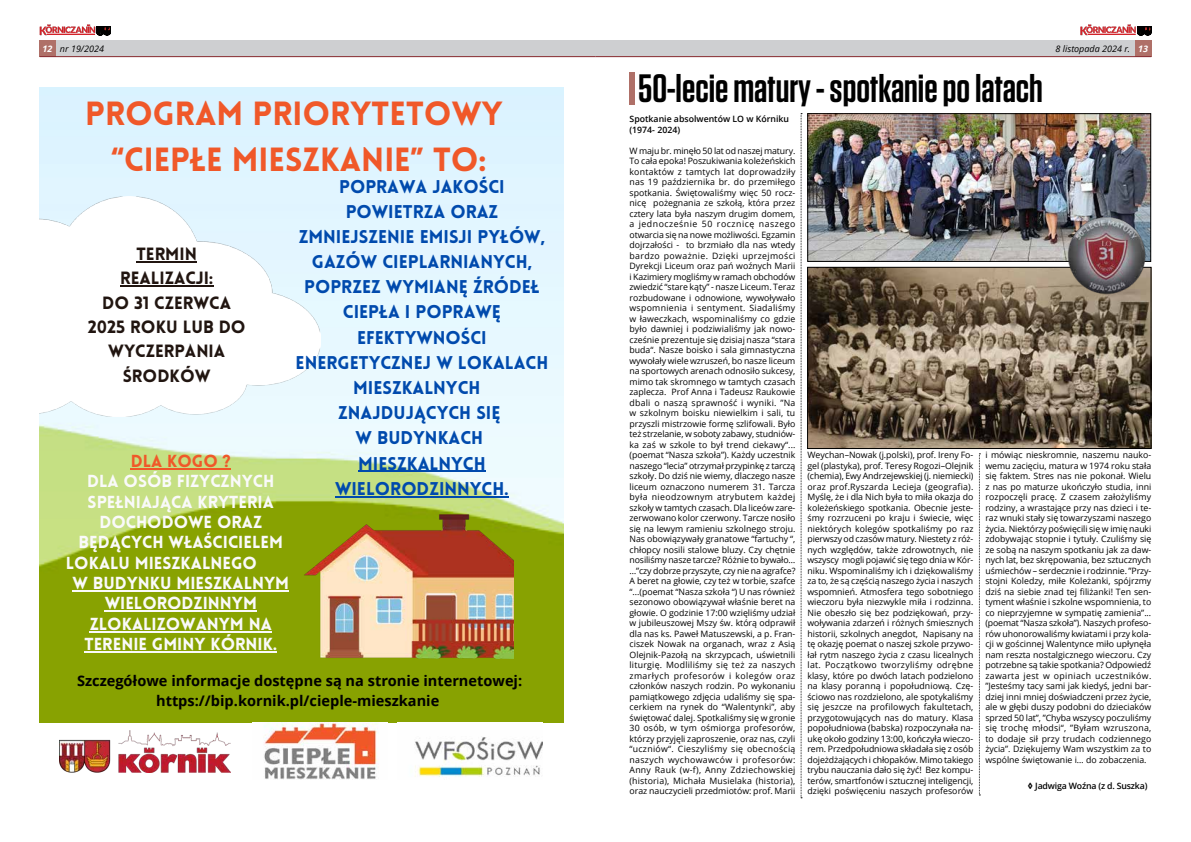
<style>
.page{position:relative;width:1191px;height:842px;background:#fff}
.page>*{position:absolute;margin:0;border:0;box-sizing:border-box;transform-origin:0 0}
.t1{font:600 39.5px "Tungsten";color:#000}
.t2{font:900 32.8px/45.8px "Lovelo";color:#f05829;text-align:center}
.t3{font:900 18.1px/25.2px "Lovelo";color:#004aad;text-align:center}
.t4{font:900 17.4px/24.3px "Lovelo";color:#211510;text-align:center}
.t5{font:900 17px "Lovelo";color:#fafafa}
.t6{font:900 17px "Lovelo";color:#f05829}
.t7{font:700 14.6px/20.3px "Open Sans";color:#000;text-align:center}
.t8{font:italic 9px "Open Sans";color:#000}
.t9{font:8.8px/10.5px "Open Sans";color:#000;text-align:justify}
.t10{font:600 8.8px/10.5px "Open Sans";color:#000}
.t11{font:600 8.8px "Open Sans";letter-spacing:-.02em;color:#000}
.s1{font-weight:700;color:#fff}
.s2{font-weight:800}
</style>
<div class="page">
<img style="left:809px;top:115px;width:340px;height:145px">
<div style="left:807px;top:113px;width:344px;height:149px;border:1px solid #000"></div>
<img style="left:809px;top:269px;width:340px;height:178px">
<div style="left:807px;top:267px;width:344px;height:182px;border:1px solid #000"></div>
<div style="left:629px;top:72px;width:6px;height:33px;background:#af7068"></div>
<img style="left:1066px;top:213px;width:79px;height:84px">
<img style="left:39px;top:88px;width:524px;height:634px">
<img style="left:264px;top:722px;width:115px;height:58px">
<img style="left:415px;top:737px;width:127px;height:40px">
<img style="left:59px;top:730px;width:172px;height:42px">
<img style="left:301px;top:514px;width:212px;height:144px">
<img style="left:39px;top:197px;width:281px;height:219px">
<hr style="left:358px;top:470px;width:127px;height:2px;background:#004aad">
<hr style="left:335px;top:496px;width:174px;height:1px;background:#004aad">
<hr style="left:131px;top:468px;width:100px;height:2px;background:#f05829">
<hr style="left:72px;top:590px;width:217px;height:2px;background:#fafafa">
<hr style="left:105px;top:610px;width:152px;height:2px;background:#fafafa">
<hr style="left:90px;top:631px;width:182px;height:1px;background:#fafafa">
<hr style="left:84px;top:651px;width:193px;height:2px;background:#fafafa">
<hr style="left:136px;top:261px;width:61px;height:2px;background:#211510">
<hr style="left:120px;top:285px;width:93px;height:2px;background:#211510">
<div style="left:55px;top:40px;width:540px;height:17px;background:#cecfd1"></div>
<div style="left:595px;top:40px;width:547px;height:17px;background:#cecfd1"></div>
<div style="left:40px;top:40px;width:16px;height:17px;background:#af7068"></div>
<div style="left:1135px;top:40px;width:16px;height:17px;background:#af7068"></div>
<hr style="left:595px;top:56px;width:556px;height:1px;background:#892b30">
<hr style="left:40px;top:56px;width:555px;height:1px;background:#892b30">
<svg style="left:1080px;top:24px;width:71px;height:11px"></svg>
<svg style="left:40px;top:24px;width:71px;height:11px"></svg>
<svg style="left:979px;top:454px;width:1px;height:342px"></svg>
<svg style="left:801px;top:113px;width:1px;height:685px"></svg>
<p class="t8" style="left:43px;top:43px;width:63px"><span class="s1">12</span> nr 19/2024</p>
<p class="t8" style="left:1055px;top:43px;width:94px">8 listopada 2024 r. <span class="s1">13</span></p>
<h2 class="t2" style="left:85px;top:92px;width:419px">PROGRAM PRIORYTETOWY “CIEPŁE MIESZKANIE” TO:</h2>
<h3 class="t4" style="left:88px;top:242px;width:159px">TERMIN<br>REALIZACJI:<br>DO 31 CZERWCA<br>2025 ROKU LUB DO<br>WYCZERPANIA<br>ŚRODKÓW</h3>
<h3 class="t6" style="left:131px;top:450px;width:101px">DLA KOGO ?</h3>
<h3 class="t5" style="left:87px;top:471px;width:188px">DLA OSÓB FIZYCZNYCH</h3>
<h3 class="t5" style="left:88px;top:491px;width:188px">SPEŁNIAJĄCA KRYTERIA</h3>
<h3 class="t5" style="left:99px;top:511px;width:164px">DOCHODOWE ORAZ</h3>
<h3 class="t5" style="left:79px;top:532px;width:206px">BĘDĄCYCH WŁAŚCICIELEM</h3>
<h3 class="t5" style="left:66px;top:552px;width:192px">LOKALU MIESZKALNEGO</h3>
<h3 class="t5" style="left:72px;top:572px;width:218px">W BUDYNKU MIESZKALNYM</h3>
<h3 class="t5" style="left:105px;top:593px;width:154px">WIELORODZINNYM</h3>
<h3 class="t5" style="left:90px;top:613px;width:183px">ZLOKALIZOWANYM NA</h3>
<h3 class="t5" style="left:84px;top:633px;width:194px">TERENIE GMINY KÓRNIK.</h3>
<p class="t3" style="left:295px;top:174px;width:254px">POPRAWA JAKOŚCI<br>POWIETRZA ORAZ<br>ZMNIEJSZENIE EMISJI PYŁÓW,<br>GAZÓW CIEPLARNIANYCH,<br>POPRZEZ WYMIANĘ ŹRÓDEŁ<br>CIEPŁA I POPRAWĘ<br>EFEKTYWNOŚCI<br>ENERGETYCZNEJ W LOKALACH<br>MIESZKALNYCH<br>ZNAJDUJĄCYCH SIĘ<br>W BUDYNKACH<br>MIESZKALNYCH<br>WIELORODZINNYCH.</p>
<h3 class="t7" style="left:77px;top:670px;width:447px">Szczegółowe informacje dostępne są na stronie internetowej: https://bip.kornik.pl/cieple-mieszkanie</h3>
<h1 class="t1" style="left:638px;top:68px;width:406px">50-lecie matury - spotkanie po latach</h1>
<p class="t10" style="left:629px;top:113px;width:161px">Spotkanie absolwentów LO w Kórniku (1974- 2024)</p>
<p class="t9" style="left:629px;top:145px;width:167px">W maju br. minęło 50 lat od naszej matury.<br>To cała epoka! Poszukiwania koleżeńskich kontaktów z tamtych lat doprowadziły nas 19 października br. do przemiłego spotkania. Świętowaliśmy więc 50 rocz&shy;nicę pożegnania ze szkołą, która przez cztery lata była naszym drugim domem, a jednocześnie 50 rocznicę naszego otwarcia się na nowe możliwości. Egzamin dojrzałości - to brzmiało dla nas wtedy bardzo poważnie. Dzięki uprzejmości Dyrekcji Liceum oraz pań woźnych Marii i Kazimiery mogliśmy w ramach obchodów zwiedzić “stare kąty” - nasze Liceum. Teraz rozbudowane i odnowione, wywoływało wspomnienia i sentyment. Siadaliśmy w ławeczkach, wspominaliśmy co gdzie było dawniej i podziwialiśmy jak nowo&shy;cześnie prezentuje się dzisiaj nasza “stara buda“. Nasze boisko i sala gimnastyczna wywołały wiele wzruszeń, bo nasze liceum na sportowych arenach odnosiło sukcesy, mimo tak skromnego w tamtych czasach zaplecza. Prof Anna i Tadeusz Raukowie dbali o naszą sprawność i wyniki. ”Na w szkolnym boisku niewielkim i sali, tu przyszli mistrzowie formę szlifowali. Było też strzelanie, w soboty zabawy, studniów&shy;ka zaś w szkole to był trend ciekawy“... (poemat “Nasza szkoła”). Każdy uczestnik naszego “lecia” otrzymał przypinkę z tarczą szkoły. Do dziś nie wiemy, dlaczego nasze liceum oznaczono numerem 31. Tarcza była nieodzownym atrybutem każdej szkoły w tamtych czasach. Dla liceów zare&shy;zerwowano kolor czerwony. Tarcze nosiło się na lewym ramieniu szkolnego stroju.<br>Nas obowiązywały granatowe “fartuchy “, chłopcy nosili stalowe bluzy. Czy chętnie nosiliśmy nasze tarcze? Różnie to bywało… …”czy dobrze przyszyte, czy nie na agrafce?<br>A beret na głowie, czy też w torbie, szafce “...(poemat “Nasza szkoła “) U nas również sezonowo obowiązywał właśnie beret na głowie. O godzinie 17:00 wzięliśmy udział w jubileuszowej Mszy św. którą odprawił dla nas ks. Paweł Matuszewski, a p. Fran&shy;ciszek Nowak na organach, wraz z Asią Olejnik-Pazołą na skrzypcach, uświetnili liturgię. Modliliśmy się też za naszych zmarłych profesorów i kolegów oraz członków naszych rodzin. Po wykonaniu pamiątkowego zdjęcia udaliśmy się spa&shy;cerkiem na rynek do “Walentynki”, aby świętować dalej. Spotkaliśmy się w gronie 30 osób, w tym ośmiorga profesorów, którzy przyjęli zaproszenie, oraz nas, czyli “uczniów“. Cieszyliśmy się obecnością naszych wychowawców i profesorów:<br>Anny Rauk (w-f), Anny Zdziechowskiej (historia), Michała Musielaka (historia), oraz nauczycieli przedmiotów: prof. Marii</p>
<p class="t9" style="left:807px;top:450px;width:167px">Weychan–Nowak (j.polski), prof. Ireny Fo&shy;gel (plastyka), prof. Teresy Rogozi–Olejnik (chemia), Ewy Andrzejewskiej (j. niemiecki) oraz prof.Ryszarda Lecieja (geografia).<br>Myślę, że i dla Nich była to miła okazja do koleżeńskiego spotkania. Obecnie jeste&shy;śmy rozrzuceni po kraju i świecie, więc niektórych kolegów spotkaliśmy po raz pierwszy od czasów matury. Niestety z róż&shy;nych względów, także zdrowotnych, nie wszyscy mogli pojawić się tego dnia w Kór&shy;niku. Wspominaliśmy ich i dziękowaliśmy za to, że są częścią naszego życia i naszych wspomnień. Atmosfera tego sobotniego wieczoru była niezwykle miła i rodzinna.<br>Nie obeszło się bez podziękowań, przy&shy;woływania zdarzeń i różnych śmiesznych historii, szkolnych anegdot, Napisany na tę okazję poemat o naszej szkole przywo&shy;łał rytm naszego życia z czasu licealnych lat. Początkowo tworzyliśmy odrębne klasy, które po dwóch latach podzielono na klasy poranną i popołudniową. Czę&shy;ściowo nas rozdzielono, ale spotykaliśmy się jeszcze na profilowych fakultetach, przygotowujących nas do matury. Klasa popołudniowa (babska) rozpoczynała na&shy;ukę około godziny 13:00, kończyła wieczo&shy;rem. Przedpołudniowa składała się z osób dojeżdżających i chłopaków. Mimo takiego trybu nauczania dało się żyć! Bez kompu&shy;terów, smartfonów i sztucznej inteligencji, dzięki poświęceniu naszych profesorów</p>
<p class="t9" style="left:985px;top:450px;width:167px">i mówiąc nieskromnie, naszemu nauko&shy;wemu zacięciu, matura w 1974 roku stała się faktem. Stres nas nie pokonał. Wielu z nas po maturze ukończyło studia, inni rozpoczęli pracę. Z czasem założyliśmy rodziny, a wrastające przy nas dzieci i te&shy;raz wnuki stały się towarzyszami naszego życia. Niektórzy poświęcili się w imię nauki zdobywając stopnie i tytuły. Czuliśmy się ze sobą na naszym spotkaniu jak za daw&shy;nych lat, bez skrępowania, bez sztucznych uśmiechów – serdecznie i rodzinnie. ”Przy&shy;stojni Koledzy, miłe Koleżanki, spójrzmy dziś na siebie znad tej filiżanki! Ten sen&shy;tyment właśnie i szkolne wspomnienia, to co nieprzyjemne w sympatię zamienia”... (poemat “Nasza szkoła”). Naszych profeso&shy;rów uhonorowaliśmy kwiatami i przy kola&shy;cji w gościnnej Walentynce miło upłynęła nam reszta nostalgicznego wieczoru. Czy potrzebne są takie spotkania? Odpowiedź zawarta jest w opiniach uczestników. ”Jesteśmy tacy sami jak kiedyś, jedni bar&shy;dziej inni mniej doświadczeni przez życie, ale w głębi duszy podobni do dzieciaków sprzed 50 lat”, ”Chyba wszyscy poczuliśmy się trochę młodsi“, ”Byłam wzruszona, to dodaje sił przy trudach codziennego życia”. Dziękujemy Wam wszystkim za to wspólne świętowanie i… do zobaczenia.</p>
<p class="t11" style="left:1028px;top:780px;width:121px"><span class="s2">◊</span> Jadwiga Woźna (z d. Suszka)</p>
</div>
